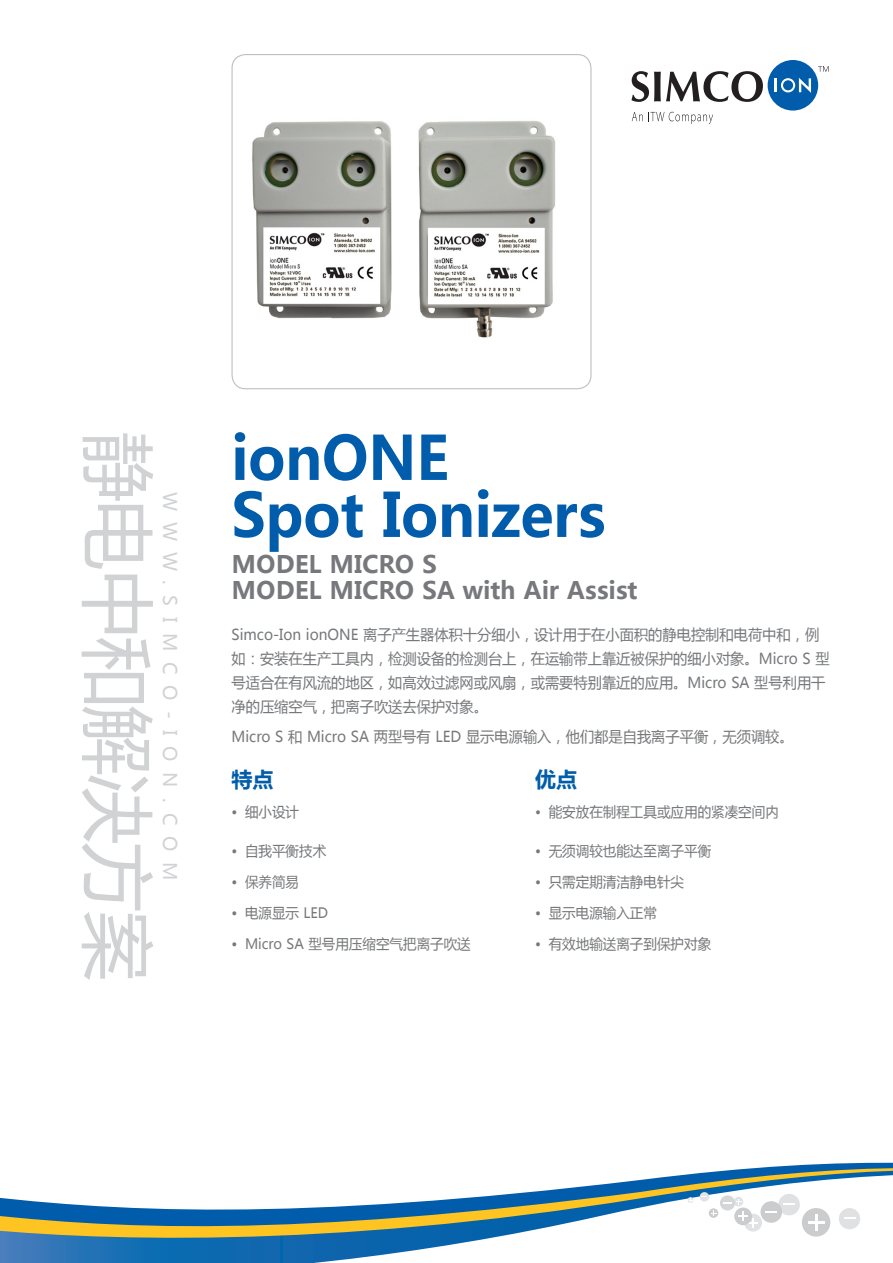
<style>
.page{position:relative;width:893px;height:1263px;background:#fff}
.page>*{position:absolute;margin:0;border:0;box-sizing:border-box;transform-origin:0 0}
.t1{font:73.5px "Microsoft Ya Hei";letter-spacing:-.02em;color:#d1d2d4;scale:.95 1}
.Cover__Main_head{font:700 60px/57px "Microsoft Ya Hei";letter-spacing:-.005em;color:#015dab;scale:.95 1}
.Cover__Subhead{font:700 24px "Microsoft Ya Hei";color:#76787b}
.Cover__F_B_Head{font:700 21px "Microsoft Ya Hei";color:#015dab}
.t2{font:18.75px "Microsoft Ya Hei";letter-spacing:.57em;color:#d1d2d4}
.Cover__Body_Copy{font:15px/24px "Microsoft Ya Hei";color:#76787b;scale:.95 1}
.Cover__F_B_bullets{font:14.25px "Microsoft Ya Hei";color:#76787b;scale:.95 1}
</style>
<div class="page">
<img style="left:252px;top:121px;width:304px;height:217px">
<div style="left:231px;top:54px;width:360px;height:335px;border:1px solid #bebfc2;border-radius:14px"></div>
<svg style="left:818px;top:66px;width:11px;height:6px"></svg>
<div style="left:768px;top:60px;width:50px;height:51px;background:#015dab;border-radius:50%"></div>
<svg style="left:775px;top:78px;width:36px;height:15px"></svg>
<svg style="left:631px;top:71px;width:132px;height:31px"></svg>
<svg style="left:632px;top:112px;width:81px;height:12px"></svg>
<svg style="left:757px;top:1162px;width:136px;height:6px"></svg>
<svg style="left:0;top:1170px;width:893px;height:93px"></svg>
<div style="left:734px;top:1197px;width:9px;height:9px;background:#e1e2e4;border-radius:50%"></div>
<div style="left:778px;top:1194px;width:22px;height:21px;background:#e0e1e3;border-radius:50%"></div>
<svg style="left:783px;top:1203px;width:12px;height:2px"></svg>
<div style="left:744px;top:1214px;width:18px;height:17px;background:#e1e2e4;border-radius:50%"></div>
<svg style="left:700px;top:1192px;width:9px;height:9px"></svg>
<div style="left:720px;top:1195px;width:15px;height:15px;background:#d5d6d8;border-radius:50%"></div>
<svg style="left:734px;top:1207px;width:18px;height:18px"></svg>
<div style="left:760px;top:1201px;width:22px;height:22px;background:#cbccce;border-radius:50%"></div>
<div style="left:802px;top:1208px;width:28px;height:28px;background:#cbccce;border-radius:50%"></div>
<div style="left:839px;top:1208px;width:21px;height:21px;background:#e0e1e3;border-radius:50%"></div>
<svg style="left:723px;top:1199px;width:18px;height:5px"></svg>
<svg style="left:765px;top:1211px;width:12px;height:1px"></svg>
<svg style="left:844px;top:1217px;width:12px;height:2px"></svg>
<svg style="left:738px;top:1211px;width:20px;height:16px"></svg>
<svg style="left:808px;top:1214px;width:16px;height:16px"></svg>
<svg style="left:709px;top:1208px;width:9px;height:10px"></svg>
<svg style="left:711px;top:1210px;width:5px;height:6px"></svg>
<svg style="left:688px;top:1197px;width:5px;height:6px"></svg>
<h1 class="t1" style="left:168px;top:432px;width:579px;rotate:90deg">静电中和解决方案</h1>
<p class="t2" style="left:183px;top:492px;width:390px;rotate:90deg">WWW.SIMCO-ION.COM</p>
<p class="Cover__Main_head" style="left:231px;top:427px;width:395px">ionONE<br>Spot Ionizers</p>
<p class="Cover__Subhead" style="left:231px;top:548px;width:207px">MODEL MICRO S</p>
<p class="Cover__Subhead" style="left:231px;top:573px;width:407px">MODEL MICRO SA with Air Assist</p>
<p class="Cover__Body_Copy" style="left:231px;top:622px;width:631px">Simco-Ion ionONE 离子产生器体积十分细小，设计用于在小面积的静电控制和电荷中和，例如：安装在生产工具内，检测设备的检测台上，在运输带上靠近被保护的细小对象。Micro S 型号适合在有风流的地区，如高效过滤网或风扇，或需要特别靠近的应用。Micro SA 型号利用干净的压缩空气，把离子吹送去保护对象。</p>
<p class="Cover__Body_Copy" style="left:231px;top:724px;width:593px">Micro S 和 Micro SA 两型号有 LED 显示电源输入，他们都是自我离子平衡，无须调较。</p>
<p class="Cover__F_B_Head" style="left:231px;top:764px;width:43px">特点</p>
<p class="Cover__F_B_Head" style="left:535px;top:764px;width:43px">优点</p>
<p class="Cover__F_B_bullets" style="left:231px;top:803px;width:73px">• 细小设计</p>
<p class="Cover__F_B_bullets" style="left:535px;top:803px;width:258px">• 能安放在制程工具或应用的紧凑空间内</p>
<p class="Cover__F_B_bullets" style="left:231px;top:841px;width:101px">• 自我平衡技术</p>
<p class="Cover__F_B_bullets" style="left:535px;top:841px;width:187px">• 无须调较也能达至离子平衡</p>
<p class="Cover__F_B_bullets" style="left:231px;top:872px;width:73px">• 保养简易</p>
<p class="Cover__F_B_bullets" style="left:535px;top:872px;width:158px">• 只需定期清洁静电针尖</p>
<p class="Cover__F_B_bullets" style="left:231px;top:903px;width:103px">• 电源显示 LED</p>
<p class="Cover__F_B_bullets" style="left:535px;top:903px;width:130px">• 显示电源输入正常</p>
<p class="Cover__F_B_bullets" style="left:231px;top:934px;width:253px">• Micro SA 型号用压缩空气把离子吹送</p>
<p class="Cover__F_B_bullets" style="left:535px;top:934px;width:187px">• 有效地输送离子到保护对象</p>
</div>
